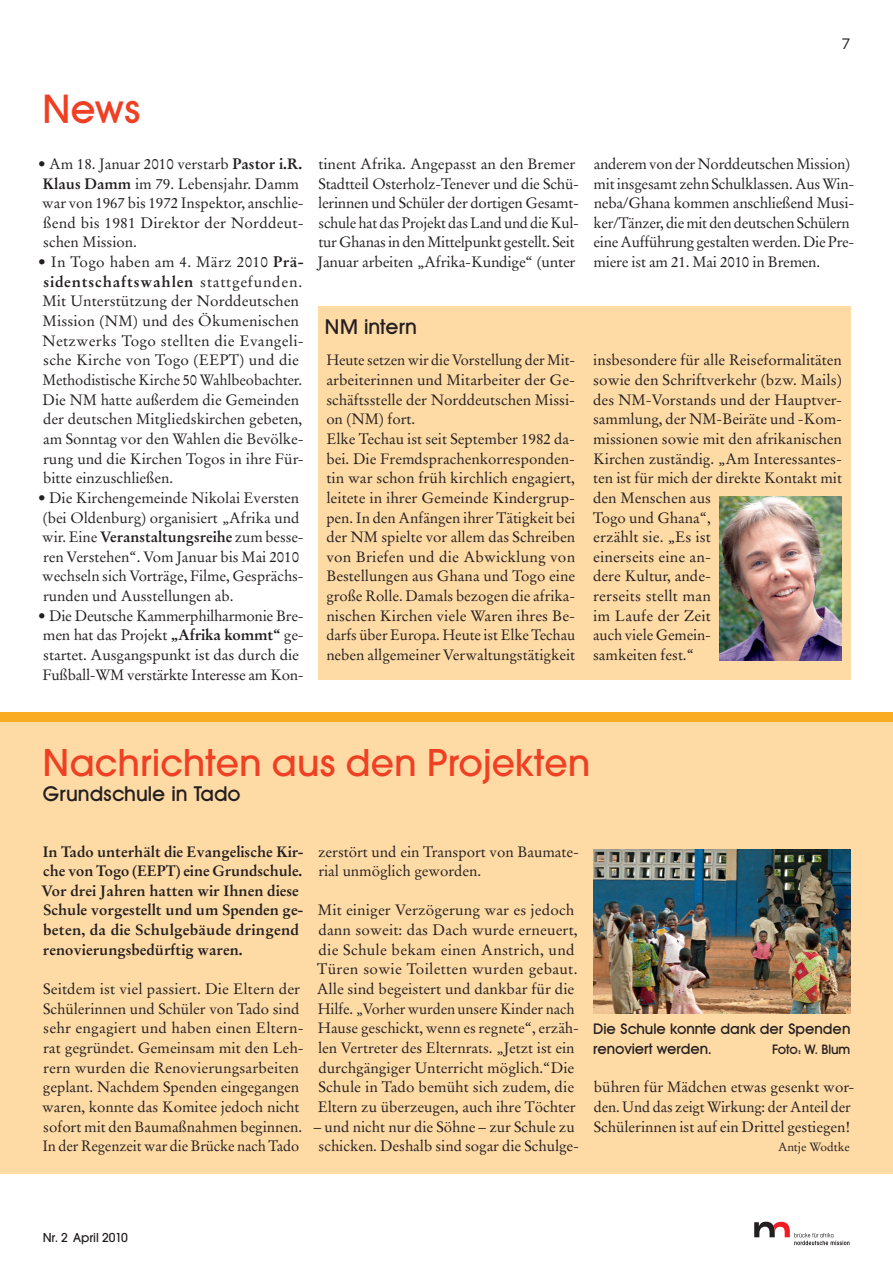
<style>
.page{position:relative;width:893px;height:1263px;background:#fff}
.page>*{position:absolute;margin:0;border:0;box-sizing:border-box;transform-origin:0 0}
.t1{font:500 40.5px "Avant Gard";color:#ef4024}
.t2{font:500 40.5px "Avant Garde Two BQ";color:#ef4024}
.t3{font:500 21px "Avant Garde Two BQ";color:#231f20}
.t4{font:15px/19.6px "Stempel Garamond";color:#231f20}
.t5{font:15px/19.6px "Stempel Garamond";letter-spacing:-.02em;color:#231f20}
.t6{font:700 15px/19.6px "Stempel Garamond";color:#231f20}
.t7{font:500 15px/19.8px "Avant Garde Two BQ";letter-spacing:-.005em;color:#231f20}
.t8{font:15px "Monitor";color:#231f20}
.t9{font:500 13.5px "Avant Gard";color:#231f20}
.t10{font:500 13.5px "Avant Garde Two BQ";letter-spacing:-.005em;color:#231f20}
.t11{font:12px "Stempel Garamond";letter-spacing:-.005em;color:#231f20}
.s1{font-weight:700}
</style>
<div class="page">
<svg style="left:754px;top:1222px;width:95px;height:23px"></svg>
<div style="left:0;top:714px;width:893px;height:460px;background:#fedaa5"></div>
<div style="left:0;top:712px;width:893px;height:9px;background:#faac25"></div>
<img style="left:593px;top:850px;width:257px;height:164px">
<div style="left:318px;top:306px;width:532px;height:374px;background:#fedaa5"></div>
<img style="left:719px;top:497px;width:123px;height:163px">
<p class="t8" style="left:841px;top:38px;width:11px">7</p>
<h1 class="t2" style="left:43px;top:95px;width:100px">News</h1>
<p class="t4" style="left:38px;top:155px;width:267px">• Am 18. Januar 2010 verstarb <span class="s1">Pastor i.R.<br>Klaus Damm</span> im 79. Lebensjahr. Damm war von 1967 bis 1972 Inspektor, anschlie&shy;ßend bis 1981 Direktor der Norddeut&shy;schen Mission.</p>
<p class="t4" style="left:38px;top:253px;width:267px">• In Togo haben am 4. März 2010 <span class="s1">Prä&shy;sidentschaftswahlen</span> stattgefunden.<br>Mit Unterstützung der Norddeutschen Mission (NM) und des Ökumenischen Netzwerks Togo stellten die Evangeli&shy;sche Kirche von Togo (EEPT) und die Methodistische Kirche 50 Wahlbeobachter.<br>Die NM hatte außerdem die Gemeinden der deutschen Mitgliedskirchen gebeten, am Sonntag vor den Wahlen die Bevölke&shy;rung und die Kirchen Togos in ihre Für&shy;bitte einzuschließen.</p>
<p class="t4" style="left:38px;top:489px;width:267px">• Die Kirchengemeinde Nikolai Eversten (bei Oldenburg) organisiert „Afrika und wir. Eine <span class="s1">Veranstaltungsreihe</span> zum besse&shy;ren Verstehen“. Vom Januar bis Mai 2010 wechseln sich Vorträge, Filme, Gesprächs&shy;runden und Ausstellungen ab.</p>
<p class="t4" style="left:38px;top:607px;width:267px">• Die Deutsche Kammerphilharmonie Bre&shy;men hat das Projekt <span class="s1">„Afrika kommt“</span> ge&shy;startet. Ausgangspunkt ist das durch die Fußball-WM verstärkte Interesse am Kon-</p>
<p class="t4" style="left:318px;top:155px;width:263px">tinent Afrika. Angepasst an den Bremer Stadtteil Osterholz-Tenever und die Schü&shy;lerinnen und Schüler der dortigen Gesamt&shy;schule hat das Projekt das Land und die Kul&shy;tur Ghanas in den Mittelpunkt gestellt. Seit Januar arbeiten „Afrika-Kundige“ (unter</p>
<p class="t5" style="left:594px;top:155px;width:262px">anderem von der Norddeutschen Mission) mit insgesamt zehn Schulklassen. Aus Win&shy;neba/Ghana kommen anschließend Musi&shy;ker/Tänzer, die mit den deutschen Schülern eine Aufführung gestalten werden. Die Pre&shy;miere ist am 21. Mai 2010 in Bremen.</p>
<h2 class="t3" style="left:325px;top:319px;width:94px">NM intern</h2>
<p class="t4" style="left:326px;top:352px;width:250px">Heute setzen wir die Vorstellung der Mit&shy;arbeiterinnen und Mitarbeiter der Ge&shy;schäftsstelle der Norddeutschen Missi&shy;on (NM) fort.<br>Elke Techau ist seit September 1982 da&shy;bei. Die Fremdsprachenkorresponden&shy;tin war schon früh kirchlich engagiert, leitete in ihrer Gemeinde Kindergrup&shy;pen. In den Anfängen ihrer Tätigkeit bei der NM spielte vor allem das Schreiben von Briefen und die Abwicklung von Bestellungen aus Ghana und Togo eine große Rolle. Damals bezogen die afrika&shy;nischen Kirchen viele Waren ihres Be&shy;darfs über Europa. Heute ist Elke Techau neben allgemeiner Verwaltungstätigkeit</p>
<p class="t4" style="left:593px;top:352px;width:250px">insbesondere für alle Reiseformalitäten sowie den Schriftverkehr (bzw. Mails) des NM-Vorstands und der Hauptver&shy;sammlung, der NM-Beiräte und -Kom&shy;missionen sowie mit den afrikanischen<br>Kirchen zuständig. „Am Interessantes&shy;ten ist für mich der direkte Kontakt mit den Menschen aus<br>Togo und Ghana“,<br>erzählt sie. „Es ist<br>einerseits eine an-<br>dere Kultur, ande-<br>rerseits stellt man<br>im Laufe der Zeit<br>auch viele Gemein-<br>samkeiten fest.“</p>
<h1 class="t1" style="left:43px;top:748px;width:549px">Nachrichten aus den Projekten</h1>
<h2 class="t3" style="left:43px;top:786px;width:200px">Grundschule in Tado</h2>
<p class="t6" style="left:41px;top:843px;width:264px">In Tado unterhält die Evangelische Kir&shy;che von Togo (EEPT) eine Grundschule.<br>Vor drei Jahren hatten wir Ihnen diese Schule vorgestellt und um Spenden ge&shy;beten, da die Schulgebäude dringend renovierungsbedürftig waren.</p>
<p class="t4" style="left:42px;top:980px;width:263px">Seitdem ist viel passiert. Die Eltern der Schülerinnen und Schüler von Tado sind sehr engagiert und haben einen Eltern&shy;rat gegründet. Gemeinsam mit den Leh&shy;rern wurden die Renovierungsarbeiten geplant. Nachdem Spenden eingegangen waren, konnte das Komitee jedoch nicht sofort mit den Baumaßnahmen beginnen.<br>In der Regenzeit war die Brücke nach Tado</p>
<p class="t4" style="left:318px;top:843px;width:262px">zerstört und ein Transport von Baumate&shy;rial unmöglich geworden.</p>
<p class="t4" style="left:317px;top:902px;width:264px">Mit einiger Verzögerung war es jedoch dann soweit: das Dach wurde erneuert, die Schule bekam einen Anstrich, und Türen sowie Toiletten wurden gebaut.<br>Alle sind begeistert und dankbar für die Hilfe. „Vorher wurden unsere Kinder nach Hause geschickt, wenn es regnete“, erzäh&shy;len Vertreter des Elternrats. „Jetzt ist ein durchgängiger Unterricht möglich.“Die Schule in Tado bemüht sich zudem, die Eltern zu überzeugen, auch ihre Töchter</p>
<p class="t4" style="left:314px;top:1118px;width:267px;text-align:center">– und nicht nur die Söhne – zur Schule zu schicken. Deshalb sind sogar die Schulge-</p>
<p class="t7" style="left:593px;top:1020px;width:259px">Die Schule konnte dank der Spenden renoviert werden.</p>
<p class="t10" style="left:772px;top:1044px;width:80px">Foto: W. Blum</p>
<p class="t4" style="left:594px;top:1079px;width:262px">bühren für Mädchen etwas gesenkt wor&shy;den. Und das zeigt Wirkung: der Anteil der<br>Schülerinnen ist auf ein Drittel gestiegen!</p>
<p class="t11" style="left:778px;top:1142px;width:73px">Antje Wodtke</p>
<p class="t9" style="left:43px;top:1232px;width:87px">Nr. 2 April 2010</p>
</div>
